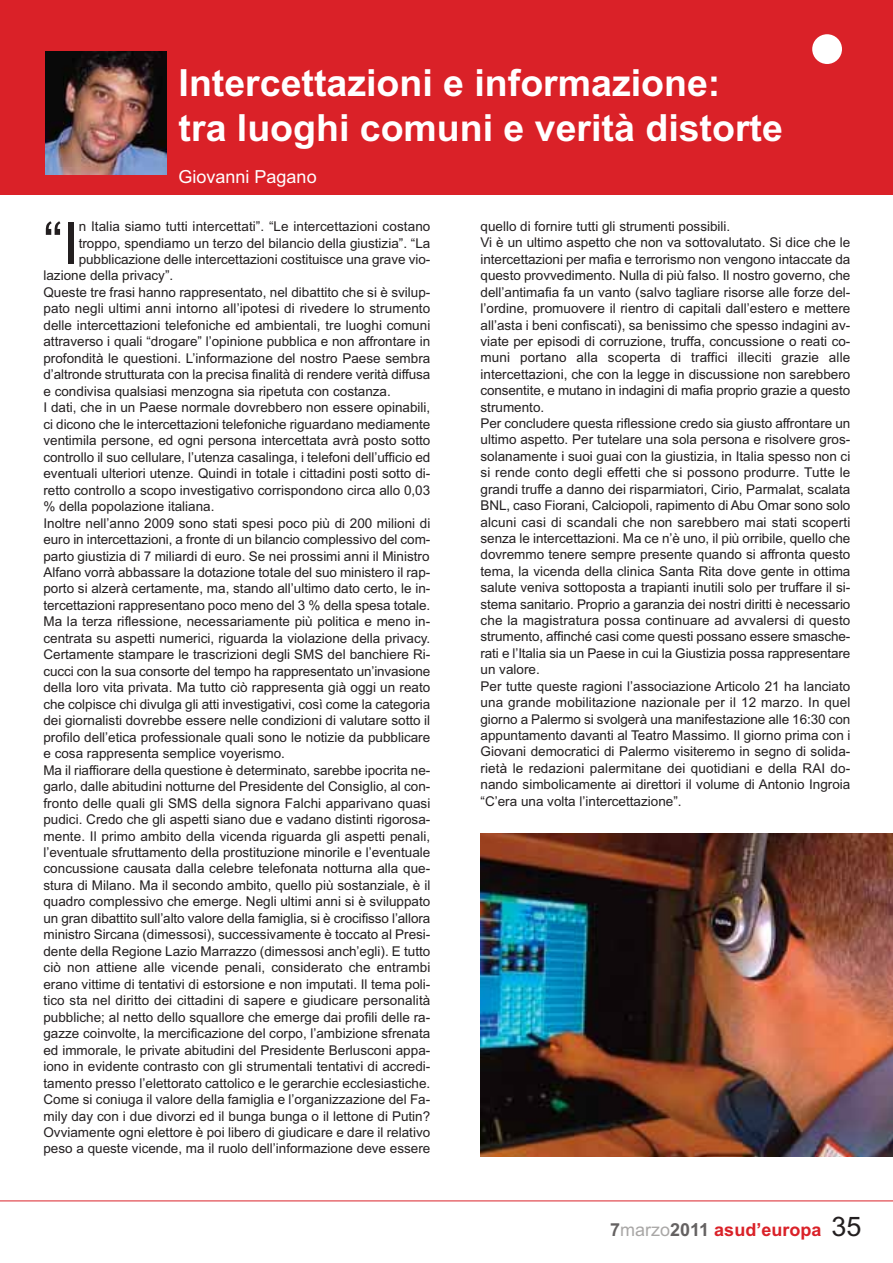
<style>
.page{position:relative;width:893px;height:1263px;background:#fff}
.page>*{position:absolute;margin:0;border:0;box-sizing:border-box;transform-origin:0 0}
.t1{font:57.9px "Arial";color:#231f20}
.t2{font:700 37.5px/45px "Arial";color:#fff}
.t3{font:700 18px "Arial";color:#da2128}
.t4{font:18px "Arial";color:#fff}
.t5{font:13.5px/16.4px "Arial";color:#231f20}
.s1{color:#656262}
.s2{font-weight:400;color:#a9a7a6}
.s3{font-weight:400;font-size:27px;color:#231f20}
</style>
<div class="page">
<div style="left:0;top:0;width:892px;height:194px;background:#da2128"></div>
<hr style="left:0;top:1201px;width:892px;height:1px;background:#da2128">
<div style="left:812px;top:34px;width:30px;height:30px;background:#fff;border-radius:50%"></div>
<img style="left:45px;top:51px;width:122px;height:124px">
<img style="left:480px;top:833px;width:412px;height:323px">
<h2 class="t2" style="left:179px;top:64px;width:606px">Intercettazioni e informazione:<br>tra luoghi comuni e verità distorte</h2>
<h3 class="t4" style="left:179px;top:171px;width:139px">Giovanni Pagano</h3>
<h1 class="t1" style="left:43px;top:222px;width:37px">“I</h1>
<p class="t5" style="left:79px;top:219px;width:353px">n Italia siamo tutti intercettati”. “Le intercettazioni costano</p>
<p class="t5" style="left:79px;top:236px;width:353px">troppo, spendiamo un terzo del bilancio della giustizia”. “La</p>
<p class="t5" style="left:79px;top:252px;width:353px">pubblicazione delle intercettazioni costituisce una grave vio-</p>
<p class="t5" style="left:43px;top:269px;width:131px">lazione della privacy”.</p>
<p class="t5" style="left:43px;top:285px;width:388px">Queste tre frasi hanno rappresentato, nel dibattito che si è svilup-</p>
<p class="t5" style="left:43px;top:302px;width:388px">pato negli ultimi anni intorno all’ipotesi di rivedere lo strumento</p>
<p class="t5" style="left:43px;top:318px;width:388px">delle intercettazioni telefoniche ed ambientali, tre luoghi comuni</p>
<p class="t5" style="left:43px;top:335px;width:388px">attraverso i quali “drogare” l’opinione pubblica e non affrontare in</p>
<p class="t5" style="left:43px;top:351px;width:388px">profondità le questioni. L’informazione del nostro Paese sembra</p>
<p class="t5" style="left:43px;top:368px;width:388px">d’altronde strutturata con la precisa finalità di rendere verità diffusa</p>
<p class="t5" style="left:43px;top:384px;width:349px">e condivisa qualsiasi menzogna sia ripetuta con costanza.</p>
<p class="t5" style="left:43px;top:401px;width:388px">I dati, che in un Paese normale dovrebbero non essere opinabili,</p>
<p class="t5" style="left:43px;top:417px;width:388px">ci dicono che le intercettazioni telefoniche riguardano mediamente</p>
<p class="t5" style="left:43px;top:434px;width:388px">ventimila persone, ed ogni persona intercettata avrà posto sotto</p>
<p class="t5" style="left:43px;top:450px;width:388px">controllo il suo cellulare, l’utenza casalinga, i telefoni dell’ufficio ed</p>
<p class="t5" style="left:43px;top:467px;width:388px">eventuali ulteriori utenze. Quindi in totale i cittadini posti sotto di-</p>
<p class="t5" style="left:43px;top:483px;width:388px">retto controllo a scopo investigativo corrispondono circa allo 0,03</p>
<p class="t5" style="left:43px;top:500px;width:172px">% della popolazione italiana.</p>
<p class="t5" style="left:43px;top:516px;width:388px">Inoltre nell’anno 2009 sono stati spesi poco più di 200 milioni di</p>
<p class="t5" style="left:43px;top:532px;width:388px">euro in intercettazioni, a fronte di un bilancio complessivo del com-</p>
<p class="t5" style="left:43px;top:549px;width:387px">parto giustizia di 7 miliardi di euro. Se nei prossimi anni il Ministro</p>
<p class="t5" style="left:43px;top:565px;width:388px">Alfano vorrà abbassare la dotazione totale del suo ministero il rap-</p>
<p class="t5" style="left:43px;top:582px;width:388px">porto si alzerà certamente, ma, stando all’ultimo dato certo, le in-</p>
<p class="t5" style="left:43px;top:598px;width:388px">tercettazioni rappresentano poco meno del 3 % della spesa totale.</p>
<p class="t5" style="left:43px;top:615px;width:388px">Ma la terza riflessione, necessariamente più politica e meno in-</p>
<p class="t5" style="left:43px;top:631px;width:388px">centrata su aspetti numerici, riguarda la violazione della privacy.</p>
<p class="t5" style="left:43px;top:648px;width:388px">Certamente stampare le trascrizioni degli SMS del banchiere Ri-</p>
<p class="t5" style="left:43px;top:664px;width:388px">cucci con la sua consorte del tempo ha rappresentato un’invasione</p>
<p class="t5" style="left:43px;top:681px;width:388px">della loro vita privata. Ma tutto ciò rappresenta già oggi un reato</p>
<p class="t5" style="left:43px;top:697px;width:388px">che colpisce chi divulga gli atti investigativi, così come la categoria</p>
<p class="t5" style="left:43px;top:714px;width:388px">dei giornalisti dovrebbe essere nelle condizioni di valutare sotto il</p>
<p class="t5" style="left:43px;top:730px;width:388px">profilo dell’etica professionale quali sono le notizie da pubblicare</p>
<p class="t5" style="left:43px;top:747px;width:243px">e cosa rappresenta semplice voyerismo.</p>
<p class="t5" style="left:43px;top:763px;width:388px">Ma il riaffiorare della questione è determinato, sarebbe ipocrita ne-</p>
<p class="t5" style="left:43px;top:780px;width:388px">garlo, dalle abitudini notturne del Presidente del Consiglio, al con-</p>
<p class="t5" style="left:43px;top:796px;width:388px">fronto delle quali gli SMS della signora Falchi apparivano quasi</p>
<p class="t5" style="left:43px;top:812px;width:388px">pudici. Credo che gli aspetti siano due e vadano distinti rigorosa-</p>
<p class="t5" style="left:43px;top:829px;width:388px">mente. Il primo ambito della vicenda riguarda gli aspetti penali,</p>
<p class="t5" style="left:43px;top:845px;width:388px">l’eventuale sfruttamento della prostituzione minorile e l’eventuale</p>
<p class="t5" style="left:43px;top:862px;width:388px">concussione causata dalla celebre telefonata notturna alla que-</p>
<p class="t5" style="left:43px;top:878px;width:388px">stura di Milano. Ma il secondo ambito, quello più sostanziale, è il</p>
<p class="t5" style="left:43px;top:895px;width:388px">quadro complessivo che emerge. Negli ultimi anni si è sviluppato</p>
<p class="t5" style="left:43px;top:911px;width:388px">un gran dibattito sull’alto valore della famiglia, si è crocifisso l’allora</p>
<p class="t5" style="left:43px;top:928px;width:388px">ministro Sircana (dimessosi), successivamente è toccato al Presi-</p>
<p class="t5" style="left:43px;top:944px;width:388px">dente della Regione Lazio Marrazzo (dimessosi anch’egli). E tutto</p>
<p class="t5" style="left:43px;top:961px;width:388px">ciò non attiene alle vicende penali, considerato che entrambi</p>
<p class="t5" style="left:43px;top:977px;width:388px">erano vittime di tentativi di estorsione e non imputati. Il tema poli-</p>
<p class="t5" style="left:43px;top:994px;width:388px">tico sta nel diritto dei cittadini di sapere e giudicare personalità</p>
<p class="t5" style="left:43px;top:1010px;width:388px">pubbliche; al netto dello squallore che emerge dai profili delle ra-</p>
<p class="t5" style="left:43px;top:1027px;width:388px">gazze coinvolte, la mercificazione del corpo, l’ambizione sfrenata</p>
<p class="t5" style="left:43px;top:1043px;width:388px">ed immorale, le private abitudini del Presidente Berlusconi appa-</p>
<p class="t5" style="left:43px;top:1060px;width:388px">iono in evidente contrasto con gli strumentali tentativi di accredi-</p>
<p class="t5" style="left:43px;top:1076px;width:388px">tamento presso l’elettorato cattolico e le gerarchie ecclesiastiche.</p>
<p class="t5" style="left:43px;top:1092px;width:388px">Come si coniuga il valore della famiglia e l’organizzazione del Fa-</p>
<p class="t5" style="left:43px;top:1109px;width:388px">mily day con i due divorzi ed il bunga bunga o il lettone di Putin?</p>
<p class="t5" style="left:43px;top:1125px;width:388px">Ovviamente ogni elettore è poi libero di giudicare e dare il relativo</p>
<p class="t5" style="left:43px;top:1142px;width:388px">peso a queste vicende, ma il ruolo dell’informazione deve essere</p>
<p class="t5" style="left:480px;top:219px;width:371px">quello di fornire tutti gli strumenti possibili.<br>Vi è un ultimo aspetto che non va sottovalutato. Si dice che le intercettazioni per mafia e terrorismo non vengono intaccate da questo provvedimento. Nulla di più falso. Il nostro governo, che dell’antimafia fa un vanto (salvo tagliare risorse alle forze del&shy;l’ordine, promuovere il rientro di capitali dall’estero e mettere all’asta i beni confiscati), sa benissimo che spesso indagini av&shy;viate per episodi di corruzione, truffa, concussione o reati co&shy;muni portano alla scoperta di traffici illeciti grazie alle intercettazioni, che con la legge in discussione non sarebbero consentite, e mutano in indagini di mafia proprio grazie a questo strumento.<br>Per concludere questa riflessione credo sia giusto affrontare un ultimo aspetto. Per tutelare una sola persona e risolvere gros&shy;solanamente i suoi guai con la giustizia, in Italia spesso non ci si rende conto degli effetti che si possono produrre. Tutte le grandi truffe a danno dei risparmiatori, Cirio, Parmalat, scalata BNL, caso Fiorani, Calciopoli, rapimento di Abu Omar sono solo alcuni casi di scandali che non sarebbero mai stati scoperti senza le intercettazioni. Ma ce n’è uno, il più orribile, quello che dovremmo tenere sempre presente quando si affronta questo tema, la vicenda della clinica Santa Rita dove gente in ottima salute veniva sottoposta a trapianti inutili solo per truffare il si&shy;stema sanitario. Proprio a garanzia dei nostri diritti è necessario che la magistratura possa continuare ad avvalersi di questo strumento, affinché casi come questi possano essere smasche&shy;rati e l’Italia sia un Paese in cui la Giustizia possa rappresentare un valore.<br>Per tutte queste ragioni l’associazione Articolo 21 ha lanciato una grande mobilitazione nazionale per il 12 marzo. In quel giorno a Palermo si svolgerà una manifestazione alle 16:30 con appuntamento davanti al Teatro Massimo. Il giorno prima con i Giovani democratici di Palermo visiteremo in segno di solida&shy;rietà le redazioni palermitane dei quotidiani e della RAI do&shy;nando simbolicamente ai direttori il volume di Antonio Ingroia “C’era una volta l’intercettazione”.</p>
<h3 class="t3" style="left:610px;top:1223px;width:253px"><span class="s1">7</span><span class="s2">marzo</span><span class="s1">2011</span> asud’europa <span class="s3">35</span></h3>
</div>
